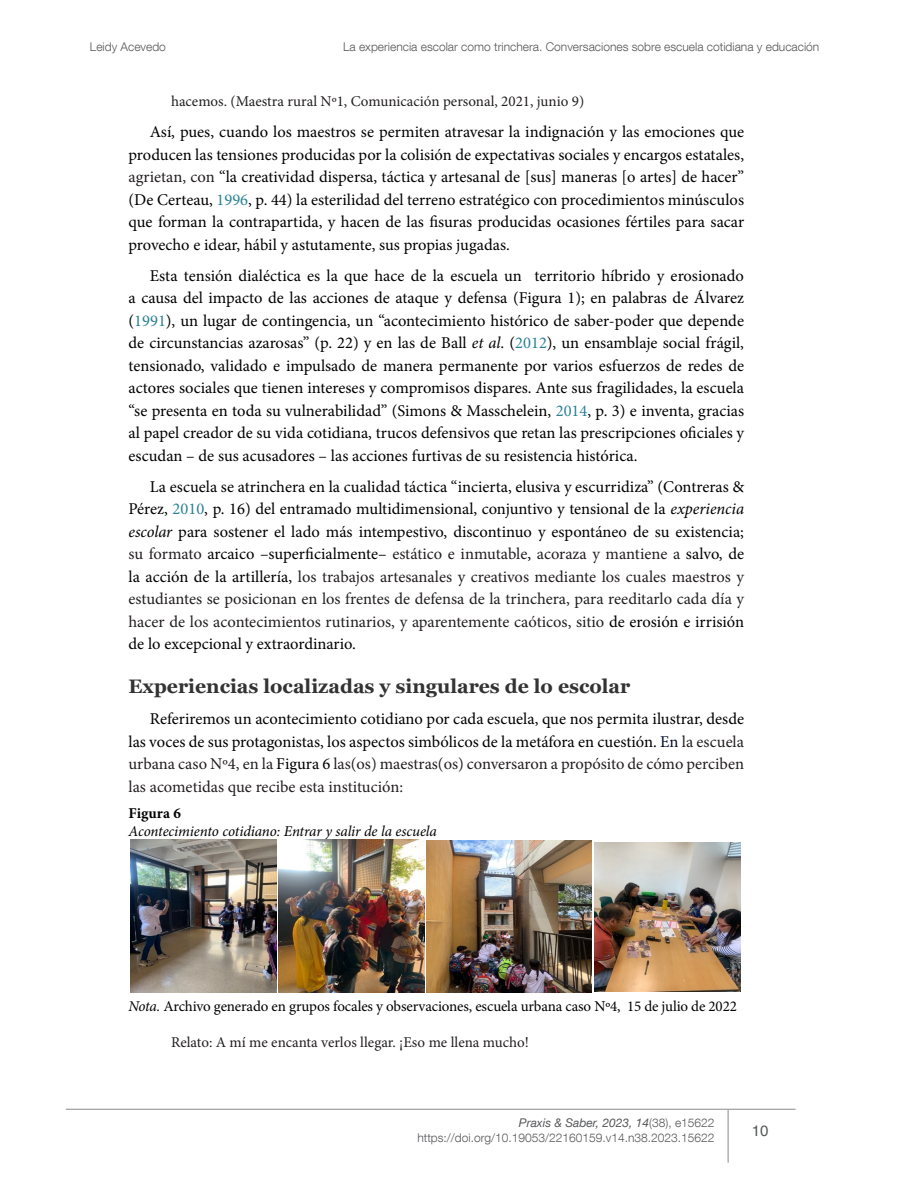
<style>
.page{position:relative;width:918px;height:1188px;background:#fff}
.page>*{position:absolute;margin:0;border:0;box-sizing:border-box;transform-origin:0 0}
.Título_primer_nivel{font:700 19.5px "Georgia";color:#333}
.Texto_corrido{font:16.5px/22.5px "Minion Pro";color:#000;text-align:justify}
.cita_tex{font:15px "Minion Pro";color:#231f20}
.t1{font:15px "Minion Pro";letter-spacing:-.01em;color:#000}
.t2{font:italic 15px/18px "Minion Pro";letter-spacing:-.01em;color:#000}
.t3{font:15px "Helvetica World";color:#57585a}
.t4{font:300 12px/14.4px "Helvetica Neue LT Com";color:#57585a;text-align:right}
.s1{color:#231f20}
.s2{color:#298195}
.s3{font-style:italic}
.s4{color:#040c28}
.s5{font-weight:700;font-style:normal}
.s6{font-weight:400;font-style:italic}
</style>
<div class="page">
<hr style="left:66px;top:1109px;width:730px;height:1px;background:#6c6d70">
<hr style="left:728px;top:1110px;width:1px;height:53px;background:#6c6d70">
<img style="left:130px;top:840px;width:147px;height:153px">
<img style="left:279px;top:839px;width:145px;height:154px">
<img style="left:426px;top:840px;width:165px;height:153px">
<img style="left:594px;top:842px;width:146px;height:150px">
<p class="t4" style="left:90px;top:39px;width:78px">Leidy Acevedo</p>
<p class="t4" style="left:343px;top:39px;width:478px">La experiencia escolar como trinchera. Conversaciones sobre escuela cotidiana y educación</p>
<p class="cita_tex" style="left:171px;top:92px;width:415px">hacemos. (Maestra rural Nº1, Comunicación personal, 2021, junio 9)</p>
<p class="Texto_corrido" style="left:129px;top:121px;width:617px;text-indent:21px">Así, pues, cuando los maestros se permiten atravesar la indignación y las emociones que producen las tensiones producidas por la colisión de expectativas sociales y encargos estatales, <span class="s1">agrietan, con</span> “la creatividad dispersa, táctica y artesanal de [sus] maneras [o artes] de hacer” (De Certeau, <span class="s2">1996</span>, p. 44) la esterilidad del terreno estratégico con procedimientos minúsculos que forman la contrapartida, y hacen de las fisuras producidas ocasiones fértiles para sacar provecho e idear, hábil y astutamente, sus propias jugadas.</p>
<p class="Texto_corrido" style="left:129px;top:264px;width:617px;text-indent:21px">Esta tensión dialéctica es la que hace de la escuela un territorio híbrido y erosionado a causa del impacto de las acciones de ataque y defensa (Figura 1); en palabras de Álvarez (<span class="s2">1991</span>), un lugar de contingencia, un “acontecimiento histórico de saber-poder que depende de circunstancias azarosas” (p. 22) y en las de Ball <span class="s3">et al</span>. (<span class="s2">2012</span>), un ensamblaje social frágil, tensionado, validado e impulsado de manera permanente por varios esfuerzos de redes de actores sociales que tienen intereses y compromisos dispares. Ante sus fragilidades, la escuela “se presenta en toda su vulnerabilidad” (Simons &amp; Masschelein, <span class="s2">2014</span>, p. 3) e inventa, gracias al papel creador de su vida cotidiana, trucos defensivos que retan las prescripciones oficiales y escudan – de sus acusadores – las acciones furtivas de su resistencia histórica.</p>
<p class="Texto_corrido" style="left:129px;top:475px;width:617px;text-indent:21px">La escuela se atrinchera en la cualidad táctica “incierta, elusiva y escurridiza” (Contreras &amp; Pérez, <span class="s2">2010</span>, p. 16) del entramado multidimensional, conjuntivo y tensional de la <span class="s3">experiencia escolar</span> para sostener el lado más intempestivo, discontinuo y espontáneo de su existencia; <span class="s1">su formato</span> arcaico –superficialmente– <span class="s1">estático e inmutable</span>, <span class="s1">acoraza y mantiene a</span> salvo, de la acción de la artillería, <span class="s1">los trabajos artesanales y creativos mediante los cuales maestros y estudiantes se posicionan en los frentes de defensa de la trinchera, para reeditarlo cada día y hacer de los acontecimientos rutinarios, y aparentemente caóticos, sitio</span> de erosión e irrisión de lo excepcional y extraordinario.</p>
<p class="Título_primer_nivel" style="left:129px;top:674px;width:503px">Experiencias localizadas y singulares de lo escolar</p>
<p class="Texto_corrido" style="left:129px;top:708px;width:617px;text-indent:21px">Referiremos un acontecimiento cotidiano por cada escuela, que nos permita ilustrar, desde las voces de sus protagonistas, los aspectos simbólicos de la metáfora en cuestión. <span class="s4">En</span> <span class="s1">la escuela urbana caso Nº4, en la</span> Figura 6 <span class="s1">las(os) maestras(os) conversaron a propósito de cómo perciben las acometidas que recibe esta institución:</span></p>
<p class="t2" style="left:129px;top:804px;width:310px"><span class="s5">Figura 6<br></span>Acontecimiento cotidiano: Entrar y salir de la escuela</p>
<p class="t1" style="left:129px;top:996px;width:610px"><span class="s3">Nota.</span> Archivo generado en grupos focales y observaciones, escuela urbana caso Nº4, 15 de julio de 2022</p>
<p class="cita_tex" style="left:171px;top:1032px;width:359px">Relato: A mí me encanta verlos llegar. ¡Eso me llena mucho!</p>
<p class="t4" style="left:417px;top:1115px;width:299px"><span class="s6">Praxis &amp; Saber, 2023, 14</span>(38), e15622 https://doi.org/10.19053/22160159.v14.n38.2023.15622</p>
<p class="t3" style="left:752px;top:1122px;width:18px">10</p>
</div>
